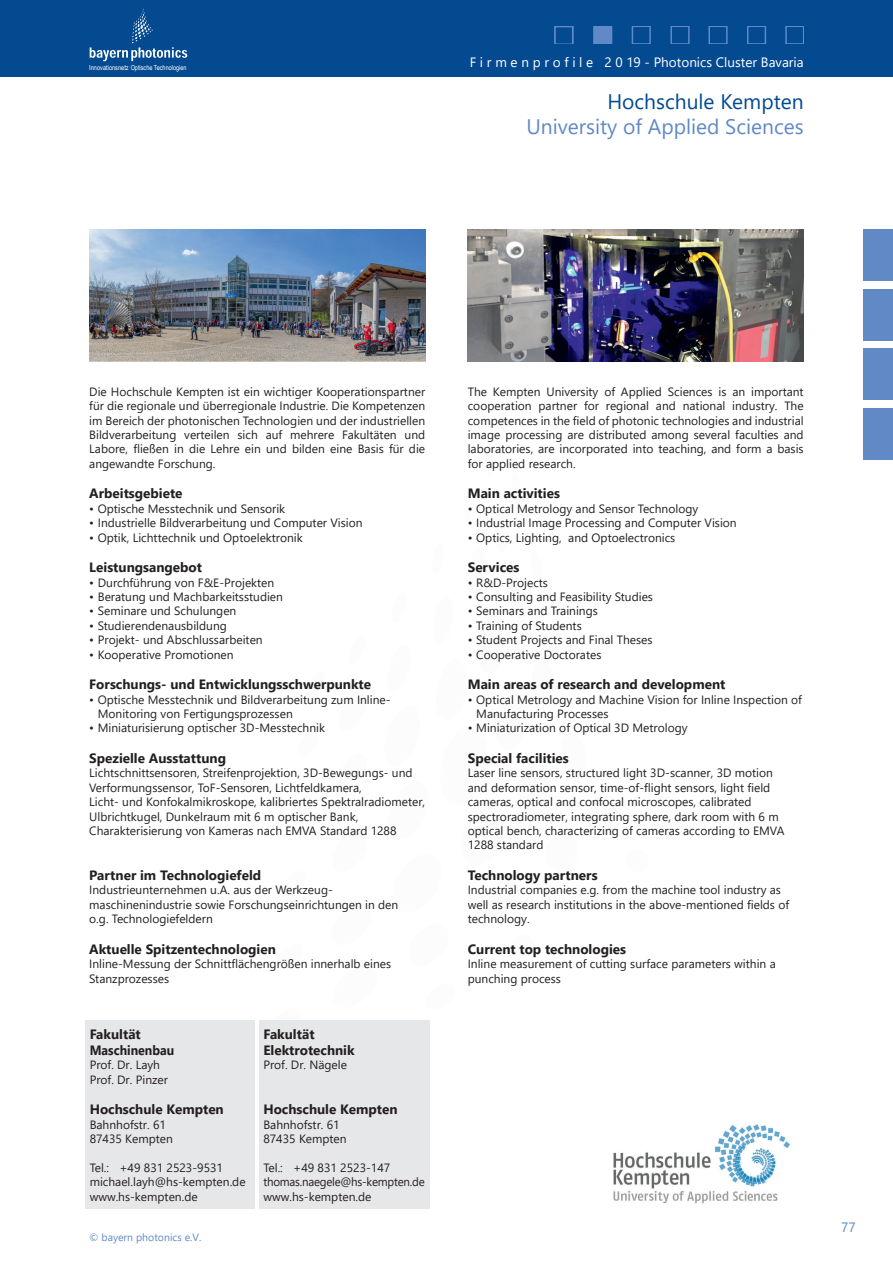
<style>
.page{position:relative;width:893px;height:1263px;background:#fff}
.page>*{position:absolute;margin:0;border:0;box-sizing:border-box;transform-origin:0 0}
.t1{font:21px "Segoe UI";color:#6089c6}
.t2{font:21px "Segoe UI";color:#044a91}
.t3{font:700 13.5px/16.2px "Segoe UI";color:#231f20}
.t4{font:13.5px "Segoe UI";color:#fff}
.t5{font:13.5px "Segoe UI";color:#6089c6}
.t6{font:12px/14.4px "Segoe UI";color:#231f20}
.t7{font:12px/14.4px "Segoe UI";letter-spacing:-.02em;color:#231f20}
.t8{font:10.5px "Segoe UI";color:#6089c6}
.t9{font:6.9px "Arial Narrow";color:#fff}
</style>
<div class="page">
<div style="left:863px;top:230px;width:30px;height:51px;background:#6089c6"></div>
<div style="left:863px;top:289px;width:30px;height:51px;background:#6089c6"></div>
<div style="left:863px;top:349px;width:30px;height:51px;background:#6089c6"></div>
<div style="left:863px;top:408px;width:30px;height:51px;background:#6089c6"></div>
<div style="left:0;top:0;width:893px;height:77px;background:#044a91"></div>
<svg style="left:90px;top:9px;width:97px;height:52px"></svg>
<div style="left:785px;top:26px;width:19px;height:18px;border:2px solid #6089c6"></div>
<div style="left:594px;top:26px;width:17px;height:18px;background:#6089c6"></div>
<div style="left:593px;top:26px;width:19px;height:18px;border:2px solid #6089c6"></div>
<div style="left:632px;top:26px;width:19px;height:18px;border:2px solid #6089c6"></div>
<div style="left:670px;top:26px;width:20px;height:18px;border:2px solid #6089c6"></div>
<div style="left:708px;top:26px;width:20px;height:18px;border:2px solid #6089c6"></div>
<div style="left:747px;top:26px;width:19px;height:18px;border:2px solid #6089c6"></div>
<svg style="left:554px;top:26px;width:19px;height:18px"></svg>
<img style="left:89px;top:230px;width:336px;height:131px">
<img style="left:468px;top:230px;width:336px;height:131px">
<img style="left:613px;top:1124px;width:178px;height:80px">
<div style="left:259px;top:1020px;width:170px;height:189px;background:#e6e7e9"></div>
<div style="left:85px;top:1020px;width:170px;height:189px;background:#e6e7e9"></div>
<p class="t9" style="left:89px;top:62px;width:99px">Innovationsnetz Optische Technologien</p>
<p class="t4" style="left:470px;top:49px;width:336px">F i r m e n p r o f i l e 2 0 19 - Photonics Cluster Bavaria</p>
<h1 class="t2" style="left:607px;top:82px;width:198px">Hochschule Kempten</h1>
<h1 class="t1" style="left:526px;top:107px;width:279px">University of Applied Sciences</h1>
<p class="t6" style="left:89px;top:383px;width:337px;text-align:justify">Die Hochschule Kempten ist ein wichtiger Kooperationspartner für die regionale und überregionale Industrie. Die Kompetenzen im Bereich der photonischen Technologien und der industriellen Bildverarbeitung verteilen sich auf mehrere Fakultäten und Labore, fließen in die Lehre ein und bilden eine Basis für die angewandte Forschung.</p>
<p class="t3" style="left:89px;top:484px;width:95px">Arbeitsgebiete</p>
<p class="t6" style="left:89px;top:500px;width:197px">• Optische Messtechnik und Sensorik</p>
<p class="t6" style="left:89px;top:515px;width:275px">• Industrielle Bildverarbeitung und Computer Vision</p>
<p class="t6" style="left:89px;top:529px;width:215px">• Optik, Lichttechnik und Optoelektronik</p>
<p class="t3" style="left:89px;top:558px;width:114px">Leistungsangebot</p>
<p class="t6" style="left:89px;top:574px;width:187px">• Durchführung von F&amp;E-Projekten</p>
<p class="t6" style="left:89px;top:588px;width:195px">• Beratung und Machbarkeitsstudien</p>
<p class="t6" style="left:89px;top:603px;width:149px">• Seminare und Schulungen</p>
<p class="t6" style="left:89px;top:617px;width:139px">• Studierendenausbildung</p>
<p class="t6" style="left:89px;top:632px;width:175px">• Projekt- und Abschlussarbeiten</p>
<p class="t6" style="left:89px;top:646px;width:146px">• Kooperative Promotionen</p>
<p class="t3" style="left:89px;top:675px;width:283px">Forschungs- und Entwicklungsschwerpunkte</p>
<p class="t6" style="left:98px;top:691px;width:294px;text-indent:-9px">• Optische Messtechnik und Bildverarbeitung zum Inline-<br>Monitoring von Fertigungsprozessen</p>
<p class="t6" style="left:89px;top:720px;width:237px">• Miniaturisierung optischer 3D-Messtechnik</p>
<p class="t3" style="left:89px;top:749px;width:138px">Spezielle Ausstattung</p>
<p class="t6" style="left:89px;top:765px;width:337px">Lichtschnittsensoren, Streifenprojektion, 3D-Bewegungs- und Verformungssensor, ToF-Sensoren, Lichtfeldkamera,<br>Licht- und Konfokalmikroskope, kalibriertes Spektralradiometer, Ulbrichtkugel, Dunkelraum mit 6 m optischer Bank, Charakterisierung von Kameras nach EMVA Standard 1288</p>
<p class="t3" style="left:89px;top:866px;width:173px">Partner im Technologiefeld</p>
<p class="t6" style="left:89px;top:882px;width:311px">Industrieunternehmen u.A. aus der Werkzeug&shy;maschinenindustrie sowie Forschungseinrichtungen in den o.g. Technologiefeldern</p>
<p class="t3" style="left:89px;top:940px;width:188px">Aktuelle Spitzentechnologien</p>
<p class="t6" style="left:89px;top:956px;width:303px">Inline-Messung der Schnittflächengrößen innerhalb eines<br>Stanzprozesses</p>
<p class="t3" style="left:90px;top:1025px;width:86px">Fakultät<br>Maschinenbau</p>
<p class="t6" style="left:90px;top:1057px;width:80px">Prof. Dr. Layh<br>Prof. Dr. Pinzer</p>
<p class="t3" style="left:90px;top:1100px;width:136px">Hochschule Kempten</p>
<p class="t6" style="left:90px;top:1116px;width:85px">Bahnhofstr. 61<br>87435 Kempten</p>
<p class="t6" style="left:90px;top:1159px;width:157px">Tel.: +49 831 2523-9531 michael.layh@hs-kempten.de www.hs-kempten.de</p>
<p class="t8" style="left:89px;top:1227px;width:114px">© bayern photonics e.V.</p>
<p class="t3" style="left:263px;top:1025px;width:93px">Fakultät<br>Elektrotechnik</p>
<p class="t6" style="left:263px;top:1057px;width:85px">Prof. Dr. Nägele</p>
<p class="t3" style="left:263px;top:1100px;width:136px">Hochschule Kempten</p>
<p class="t6" style="left:263px;top:1116px;width:85px">Bahnhofstr. 61<br>87435 Kempten</p>
<p class="t7" style="left:263px;top:1159px;width:163px">Tel.: +49 831 2523-147 thomas.naegele@hs-kempten.de www.hs-kempten.de</p>
<p class="t6" style="left:468px;top:383px;width:337px;text-align:justify">The Kempten University of Applied Sciences is an important cooperation partner for regional and national industry. The competences in the field of photonic technologies and industrial image processing are distributed among several faculties and laboratories, are incorporated into teaching, and form a basis for applied research.</p>
<p class="t3" style="left:468px;top:484px;width:94px">Main activities</p>
<p class="t6" style="left:468px;top:500px;width:232px">• Optical Metrology and Sensor Technology</p>
<p class="t6" style="left:468px;top:515px;width:271px">• Industrial Image Processing and Computer Vision</p>
<p class="t6" style="left:468px;top:529px;width:209px">• Optics, Lighting, and Optoelectronics</p>
<p class="t3" style="left:468px;top:558px;width:53px">Services</p>
<p class="t6" style="left:468px;top:574px;width:82px">• R&amp;D-Projects</p>
<p class="t6" style="left:468px;top:588px;width:187px">• Consulting and Feasibility Studies</p>
<p class="t6" style="left:468px;top:603px;width:132px">• Seminars and Trainings</p>
<p class="t6" style="left:468px;top:617px;width:115px">• Training of Students</p>
<p class="t6" style="left:468px;top:632px;width:186px">• Student Projects and Final Theses</p>
<p class="t6" style="left:468px;top:646px;width:135px">• Cooperative Doctorates</p>
<p class="t3" style="left:468px;top:675px;width:259px">Main areas of research and development</p>
<p class="t6" style="left:476px;top:691px;width:327px;text-indent:-9px">• Optical Metrology and Machine Vision for Inline Inspection of<br>Manufacturing Processes</p>
<p class="t6" style="left:468px;top:720px;width:221px">• Miniaturization of Optical 3D Metrology</p>
<p class="t3" style="left:468px;top:749px;width:103px">Special facilities</p>
<p class="t6" style="left:468px;top:765px;width:318px">Laser line sensors, structured light 3D-scanner, 3D motion and deformation sensor, time-of-flight sensors, light field cameras, optical and confocal microscopes, calibrated spectroradiometer, integrating sphere, dark room with 6 m optical bench, characterizing of cameras according to EMVA 1288 standard</p>
<p class="t3" style="left:468px;top:866px;width:131px">Technology partners</p>
<p class="t6" style="left:468px;top:882px;width:323px">Industrial companies e.g. from the machine tool industry as well as research institutions in the above-mentioned fields of technology.</p>
<p class="t3" style="left:468px;top:940px;width:160px">Current top technologies</p>
<p class="t6" style="left:468px;top:956px;width:310px">Inline measurement of cutting surface parameters within a punching process</p>
<p class="t5" style="left:841px;top:1214px;width:16px">77</p>
</div>
